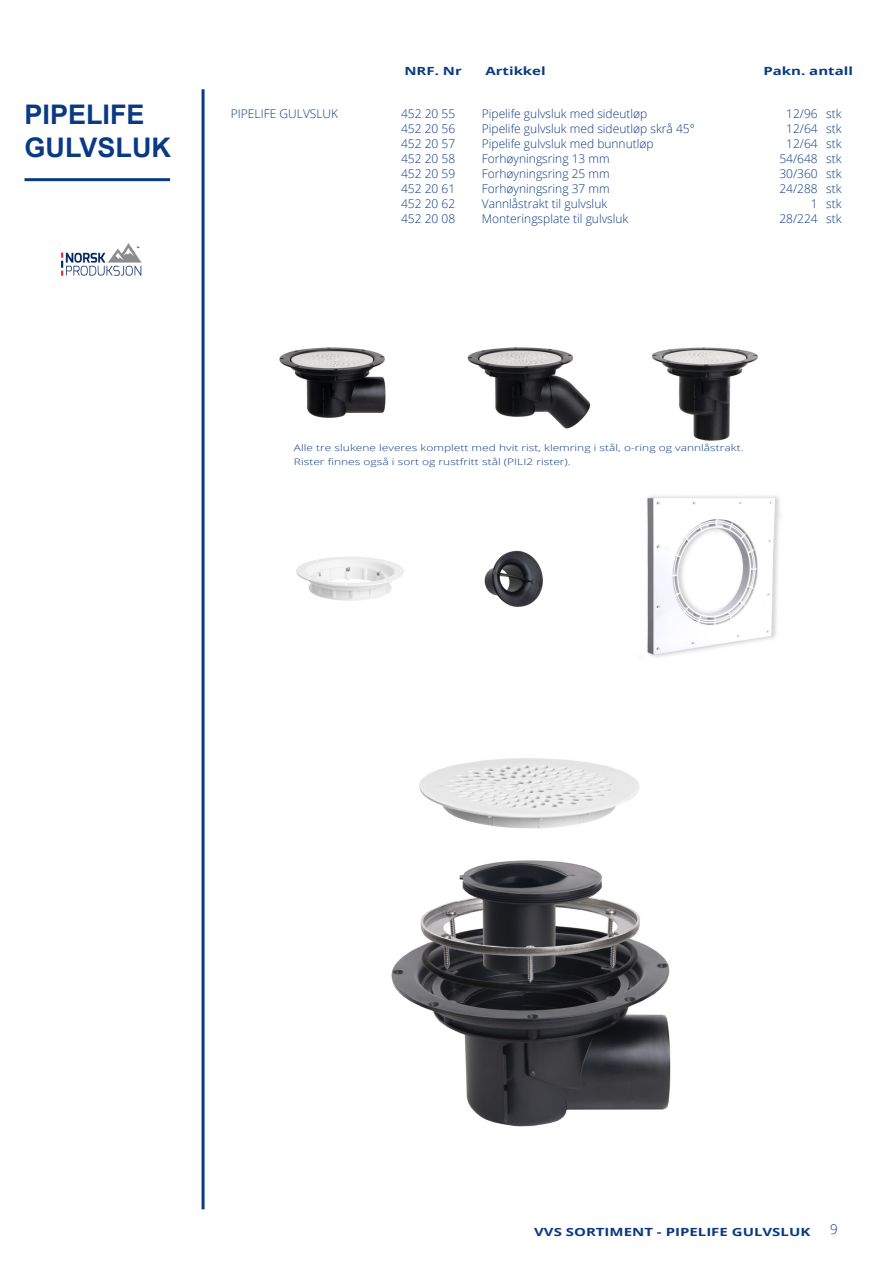
<style>
.page{position:relative;width:893px;height:1263px;background:#fff}
.page>*{position:absolute;margin:0;border:0;box-sizing:border-box;transform-origin:0 0}
.t1{font:700 27px "Arial";color:#0a3a84}
.t2{font:300 13.5px "Open Sans";color:#0a3a84}
.brødtekst{font:300 12px "Open Sans";color:#0a3a84}
.t3{font:700 11.25px "Open Sans";color:#0a3a84;scale:1.33 1}
.t4{font:300 9px/14.4px "Open Sans";color:#0a3a84;scale:1.33 1}
</style>
<div class="page">
<hr style="left:202px;top:89px;width:3px;height:1120px;background:#0a3a84">
<img style="left:391px;top:758px;width:280px;height:369px">
<img style="left:651px;top:347px;width:107px;height:94px">
<img style="left:279px;top:347px;width:107px;height:71px">
<img style="left:484px;top:550px;width:59px;height:57px">
<img style="left:647px;top:496px;width:133px;height:161px">
<img style="left:467px;top:347px;width:124px;height:82px">
<img style="left:296px;top:557px;width:108px;height:44px">
<img style="left:62px;top:244px;width:80px;height:32px">
<hr style="left:25px;top:178px;width:145px;height:3px;background:#0a3a84">
<p class="t1" style="left:25px;top:96px;width:122px">PIPELIFE</p>
<p class="t1" style="left:25px;top:128px;width:148px">GULVSLUK</p>
<p class="t3" style="left:404px;top:63px;width:45px">NRF. Nr</p>
<p class="t3" style="left:485px;top:63px;width:47px">Artikkel</p>
<p class="t3" style="left:763px;top:63px;width:69px">Pakn. antall</p>
<p class="brødtekst" style="left:231px;top:105px;width:109px">PIPELIFE GULVSLUK</p>
<p class="brødtekst" style="left:401px;top:105px;width:56px">452 20 55</p>
<p class="brødtekst" style="left:482px;top:105px;width:167px">Pipelife gulvsluk med sideutløp</p>
<p class="brødtekst" style="left:786px;top:105px;width:57px">12/96 stk</p>
<p class="brødtekst" style="left:401px;top:120px;width:56px">452 20 56</p>
<p class="brødtekst" style="left:482px;top:120px;width:215px">Pipelife gulvsluk med sideutløp skrå 45°</p>
<p class="brødtekst" style="left:786px;top:120px;width:57px">12/64 stk</p>
<p class="brødtekst" style="left:401px;top:135px;width:56px">452 20 57</p>
<p class="brødtekst" style="left:482px;top:135px;width:173px">Pipelife gulvsluk med bunnutløp</p>
<p class="brødtekst" style="left:786px;top:135px;width:57px">12/64 stk</p>
<p class="brødtekst" style="left:401px;top:150px;width:56px">452 20 58</p>
<p class="brødtekst" style="left:482px;top:150px;width:129px">Forhøyningsring 13 mm</p>
<p class="brødtekst" style="left:779px;top:150px;width:64px">54/648 stk</p>
<p class="brødtekst" style="left:401px;top:165px;width:56px">452 20 59</p>
<p class="brødtekst" style="left:482px;top:165px;width:129px">Forhøyningsring 25 mm</p>
<p class="brødtekst" style="left:779px;top:165px;width:64px">30/360 stk</p>
<p class="brødtekst" style="left:401px;top:180px;width:56px">452 20 61</p>
<p class="brødtekst" style="left:482px;top:180px;width:129px">Forhøyningsring 37 mm</p>
<p class="brødtekst" style="left:779px;top:180px;width:64px">24/288 stk</p>
<p class="brødtekst" style="left:401px;top:195px;width:56px">452 20 62</p>
<p class="brødtekst" style="left:482px;top:195px;width:127px">Vannlåstrakt til gulvsluk</p>
<p class="brødtekst" style="left:811px;top:195px;width:32px">1 stk</p>
<p class="brødtekst" style="left:401px;top:210px;width:56px">452 20 08</p>
<p class="brødtekst" style="left:482px;top:210px;width:148px">Monteringsplate til gulvsluk</p>
<p class="brødtekst" style="left:779px;top:210px;width:64px">28/224 stk</p>
<p class="t4" style="left:294px;top:440px;width:340px">Alle tre slukene leveres komplett med hvit rist, klemring i stål, o-ring og vannlåstrakt.<br>Rister finnes også i sort og rustfritt stål (PILI2 rister).</p>
<p class="t3" style="left:534px;top:1223px;width:209px">VVS SORTIMENT - PIPELIFE GULVSLUK</p>
<p class="t2" style="left:830px;top:1220px;width:9px">9</p>
</div>
